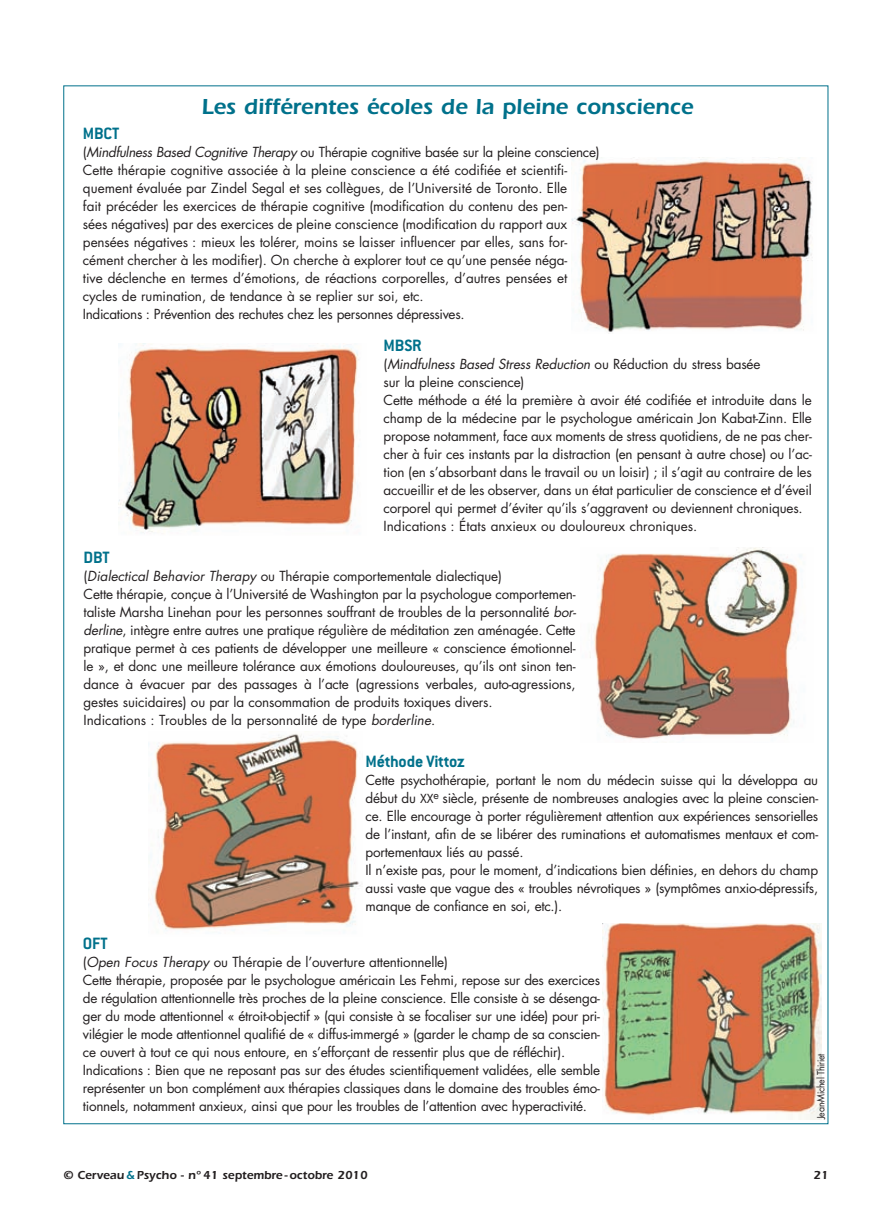
<style>
.page{position:relative;width:893px;height:1222px;background:#fff}
.page>*{position:absolute;margin:0;border:0;box-sizing:border-box;transform-origin:0 0}
.t1{font:600 22.5px "Itc Eras";color:#00718b}
.t2{font:700 18px "Conduit ITC";letter-spacing:-.01em;color:#00718b}
.t3{font:13.5px/18px "Futura";letter-spacing:-.01em;color:#231f20}
.t4{font:600 12px "Itc Eras";color:#231f20}
.t5{font:9.75px "Futura";letter-spacing:-.03em;color:#231f20;scale:.9 1}
.s1{font-style:italic}
.s2{font-size:12.15px}
.s3{color:#00718b}
</style>
<div class="page">
<img style="left:571px;top:158px;width:242px;height:176px">
<img style="left:119px;top:343px;width:240px;height:190px">
<img style="left:590px;top:547px;width:212px;height:192px">
<img style="left:151px;top:734px;width:210px;height:197px">
<img style="left:603px;top:923px;width:218px;height:196px">
<h1 class="t1" style="left:201px;top:99px;width:493px">Les différentes écoles de la pleine conscience</h1>
<h2 class="t2" style="left:83px;top:127px;width:38px">MBCT</h2>
<p class="t3" style="left:83px;top:144px;width:518px">(<span class="s1">Mindfulness Based Cognitive Therapy</span> ou Thérapie cognitive basée sur la pleine conscience)<br>Cette thérapie cognitive associée à la pleine conscience a été codifiée et scientifi&shy;quement évaluée par Zindel Segal et ses collègues, de l’Université de Toronto. Elle<br>fait précéder les exercices de thérapie cognitive (modification du contenu des pen-<br>sées négatives) par des exercices de pleine conscience (modification du rapport aux pensées négatives : mieux les tolérer, moins se laisser influencer par elles, sans for&shy;cément chercher à les modifier). On cherche à explorer tout ce qu’une pensée néga-<br>tive déclenche en termes d’émotions, de réactions corporelles, d’autres pensées et cycles de rumination, de tendance à se replier sur soi, etc.<br>Indications : Prévention des rechutes chez les personnes dépressives.</p>
<h2 class="t2" style="left:384px;top:339px;width:40px">MBSR</h2>
<p class="t3" style="left:384px;top:356px;width:430px">(<span class="s1">Mindfulness Based Stress Reduction</span> o u R éd u c t i o n d u s t res s b a s ée<br>sur la pleine conscience)<br>Cette méthode a été la première à avoir été codifiée et introduite dans le champ de la médecine par le psychologue américain Jon Kabat-Zinn. Elle propose notamment, face aux moments de stress quotidiens, de ne pas cher&shy;cher à fuir ces instants par la distraction (en pensant à autre chose) ou l’ac&shy;tion (en s’absorbant dans le travail ou un loisir) ; il s’agit au contraire de les accueillir et de les observer, dans un état particulier de conscience et d’éveil corporel qui permet d’éviter qu’ils s’aggravent ou deviennent chroniques.<br>Indications : États anxieux ou douloureux chroniques.</p>
<h2 class="t2" style="left:84px;top:551px;width:28px">DBT</h2>
<p class="t3" style="left:84px;top:568px;width:496px">(<span class="s1">Dialectical Behavior Therapy</span> ou Thérapie comportementale dialectique)<br>Cette thérapie, conçue à l’Université de Washington par la psychologue comportemen&shy;taliste Marsha Linehan pour les personnes souffrant de troubles de la personnalité <span class="s1">bor&shy;derline</span>, intègre entre autres une pratique régulière de méditation zen aménagée. Cette pratique permet à ces patients de développer une meilleure « conscience émotionnel&shy;le », et donc une meilleure tolérance aux émotions douloureuses, qu’ils ont sinon ten&shy;dance à évacuer par des passages à l’acte (agressions verbales, auto-agressions, gestes suicidaires) ou par la consommation de produits toxiques divers.<br>Indications : Troubles de la personnalité de type <span class="s1">borderline</span>.</p>
<h2 class="t2" style="left:366px;top:755px;width:101px">Méthode Vittoz</h2>
<p class="t3" style="left:366px;top:772px;width:454px">Cette psychothérapie, portant le nom du médecin suisse qui la développa au début du <span class="s2">XX</span><sup>e</sup> siècle, présente de nombreuses analogies avec la pleine conscien&shy;ce. Elle encourage à porter régulièrement attention aux expériences sensorielles de l’instant, afin de se libérer des ruminations et automatismes mentaux et com&shy;portementaux liés au passé.<br>Il n’existe pas, pour le moment, d’indications bien définies, en dehors du champ aussi vaste que vague des « troubles névrotiques » (symptômes anxio-dépressifs, manque de confiance en soi, etc.).</p>
<h2 class="t2" style="left:83px;top:936px;width:26px">OFT</h2>
<p class="t3" style="left:83px;top:953px;width:519px">(<span class="s1">Open Focus Therapy</span> ou Thérapie de l’ouverture attentionnelle)<br>Cette thérapie, proposée par le psychologue américain Les Fehmi, repose sur des exercices de régulation attentionnelle très proches de la pleine conscience. Elle consiste à se désenga&shy;ger du mode attentionnel « étroit-objectif » (qui consiste à se focaliser sur une idée) pour pri&shy;vilégier le mode attentionnel qualifié de « diffus-immergé » (garder le champ de sa conscien&shy;ce ouvert à tout ce qui nous entoure, en s’efforçant de ressentir plus que de réfléchir).<br>Indications : Bien que ne reposant pas sur des études scientifiquement validées, elle semble représenter un bon complément aux thérapies classiques dans le domaine des troubles émo&shy;tionnels, notamment anxieux, ainsi que pour les troubles de l’attention avec hyperactivité.</p>
<p class="t5" style="left:816px;top:1119px;width:74px;rotate:-90deg">Jean-Michel Thiriet</p>
<p class="t4" style="left:63px;top:1171px;width:306px">© Cerveau <span class="s3">&amp;</span> Psycho - n° 41 septembre - octobre 2010</p>
<p class="t4" style="left:814px;top:1171px;width:17px">21</p>
</div>
